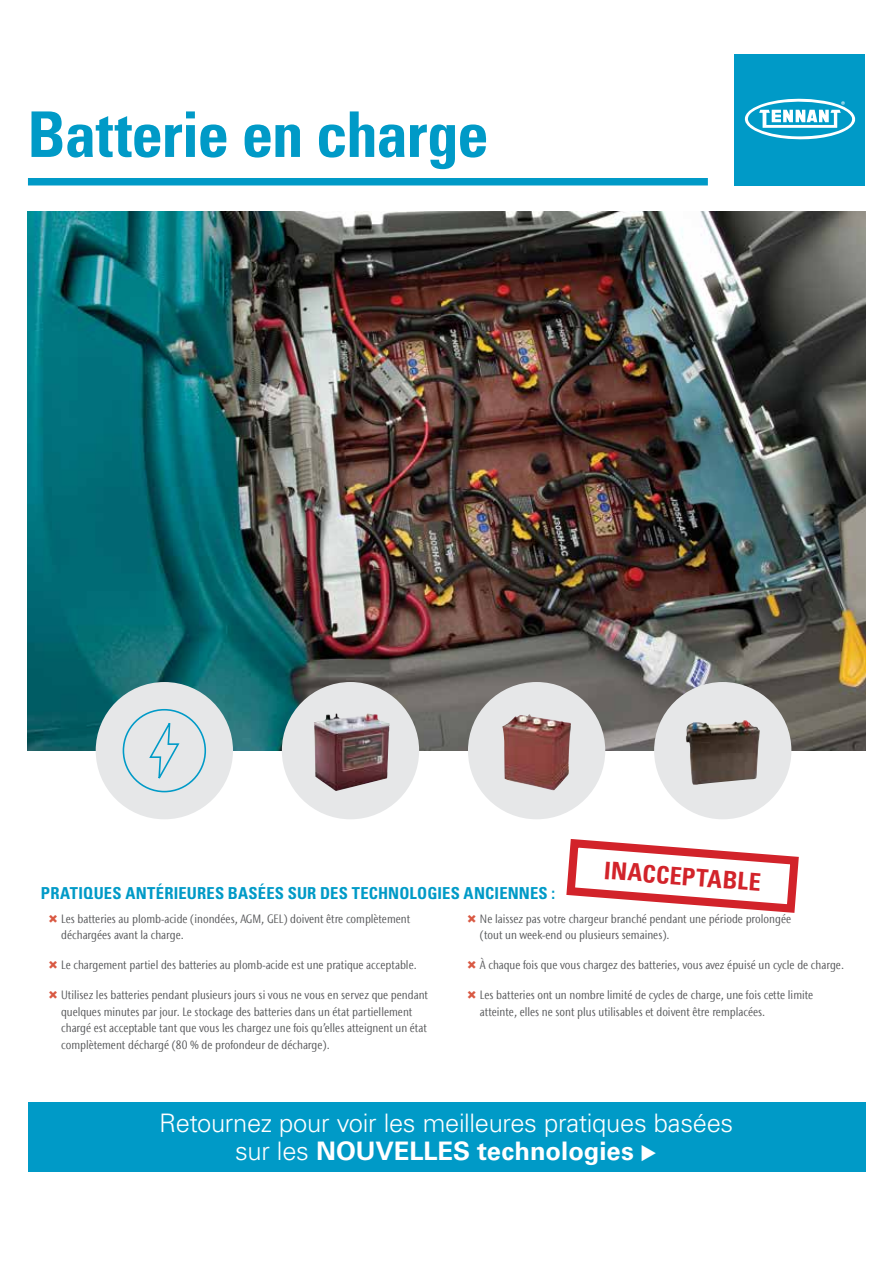
<style>
.page{position:relative;width:893px;height:1263px;background:#fff}
.page>*{position:absolute;margin:0;border:0;box-sizing:border-box;transform-origin:0 0}
.t1{font:700 condensed 63px "Univers LT Std";letter-spacing:-.02em;color:#009ac7}
.t2{font:300 25.5px/28.5px "Univers LT Std";letter-spacing:-.01em;color:#fff;text-align:center}
.t3{font:700 condensed 24.3px "Univers LT Std";color:#d2232a}
.t4{font:700 condensed 16.5px "Univers LT Std";letter-spacing:.01em;color:#009ac7}
.t5{font:condensed 12px/16.5px "Stone Sans IIITC Com";color:#58595b}
.s1{font-weight:700}
</style>
<div class="page">
<div style="left:28px;top:178px;width:680px;height:7px;background:#009ac7"></div>
<div style="left:735px;top:54px;width:130px;height:131px;background:#009ac7"></div>
<svg style="left:744px;top:98px;width:112px;height:42px"></svg>
<img style="left:28px;top:212px;width:837px;height:539px">
<div style="left:28px;top:1102px;width:837px;height:69px;background:#009ac7"></div>
<div style="left:282px;top:682px;width:137px;height:137px;background:#e6e7e8;border-radius:50%"></div>
<img style="left:314px;top:713px;width:76px;height:78px">
<div style="left:654px;top:682px;width:137px;height:137px;background:#e6e7e8;border-radius:50%"></div>
<img style="left:686px;top:720px;width:74px;height:65px">
<div style="left:468px;top:682px;width:137px;height:137px;background:#e6e7e8;border-radius:50%"></div>
<img style="left:502px;top:714px;width:69px;height:76px">
<div style="left:96px;top:682px;width:137px;height:137px;background:#e6e7e8;border-radius:50%"></div>
<div style="left:123px;top:709px;width:83px;height:83px;border:2px solid #009ac7;border-radius:50%"></div>
<svg style="left:149px;top:723px;width:31px;height:56px"></svg>
<svg style="left:566px;top:839px;width:233px;height:74px"></svg>
<h1 class="t1" style="left:27px;top:96px;width:463px">Batterie en charge</h1>
<h3 class="t3" style="left:606px;top:854px;width:159px;rotate:5deg">INACCEPTABLE</h3>
<h3 class="t4" style="left:41px;top:883px;width:516px">PRATIQUES ANTÉRIEURES BASÉES SUR DES TECHNOLOGIES ANCIENNES :</h3>
<p class="t5" style="left:61px;top:910px;width:351px">Les batteries au plomb-acide (inondées, AGM, GEL) doivent être complètement déchargées avant la charge.</p>
<p class="t5" style="left:61px;top:956px;width:357px">Le chargement partiel des batteries au plomb-acide est une pratique acceptable.</p>
<p class="t5" style="left:61px;top:986px;width:368px">Utilisez les batteries pendant plusieurs jours si vous ne vous en servez que pendant quelques minutes par jour. Le stockage des batteries dans un état partiellement chargé est acceptable tant que vous les chargez une fois qu’elles atteignent un état complètement déchargé (80 % de profondeur de décharge).</p>
<p class="t5" style="left:480px;top:910px;width:313px">Ne laissez pas votre chargeur branché pendant une période prolongée (tout un week-end ou plusieurs semaines).</p>
<p class="t5" style="left:480px;top:956px;width:366px">À chaque fois que vous chargez des batteries, vous avez épuisé un cycle de charge.</p>
<p class="t5" style="left:480px;top:986px;width:335px">Les batteries ont un nombre limité de cycles de charge, une fois cette limite atteinte, elles ne sont plus utilisables et doivent être remplacées.</p>
<h2 class="t2" style="left:159px;top:1109px;width:576px">Retournez pour voir les meilleures pratiques basées sur les <span class="s1">NOUVELLES technologies</span> ◆</h2>
</div>
